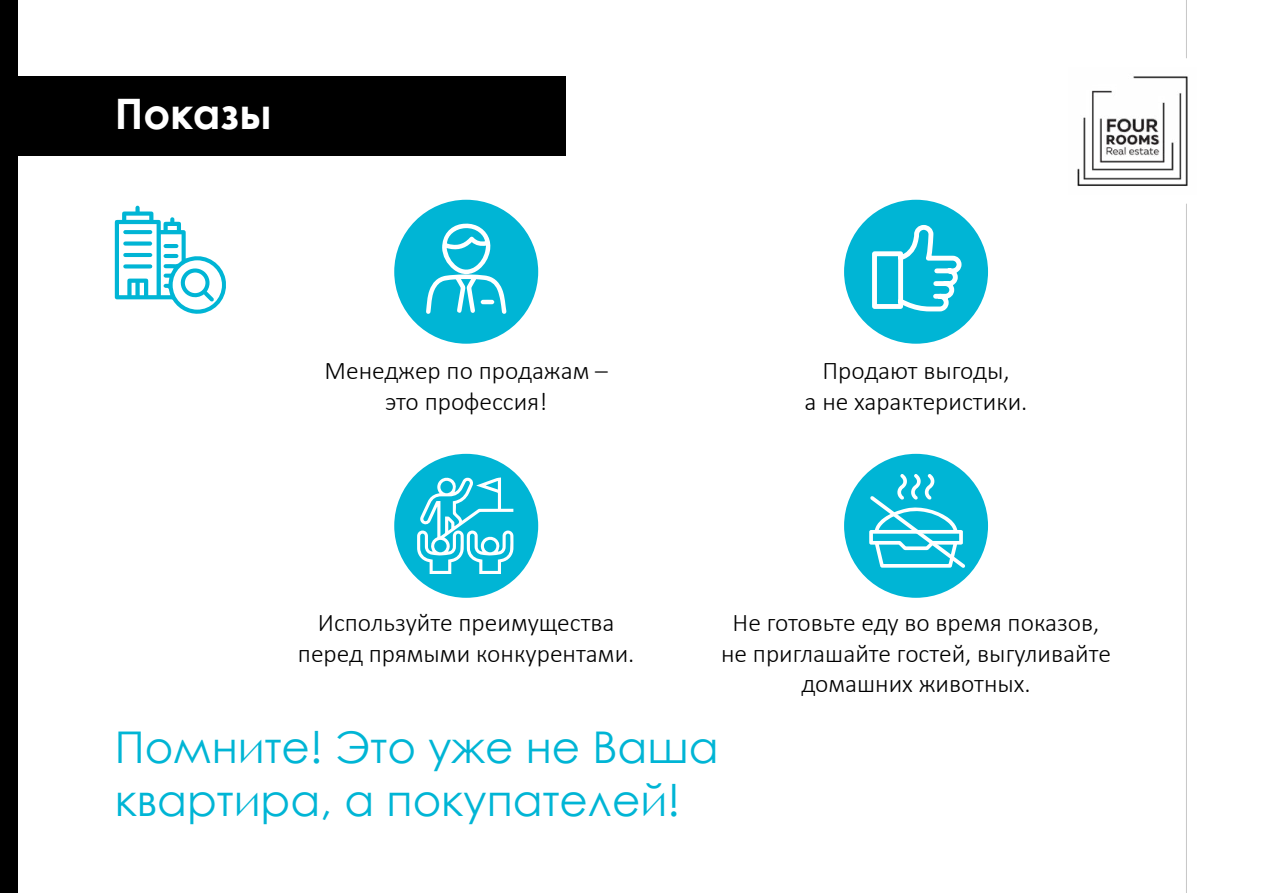
<style>
.page{position:relative;width:1263px;height:893px;background:#fff}
.page>*{position:absolute;margin:0;border:0;box-sizing:border-box;transform-origin:0 0}
.t1{font:43.8px/52.5px "Century Gothic";color:#00b5d5}
.t2{font:700 42px "Century Gothic";color:#fff}
.t3{font:300 25.5px/30.6px "Calibri";color:#000;text-align:center}
</style>
<div class="page">
<hr style="left:1186px;top:204px;width:1px;height:689px;background:#c6c6c6">
<hr style="left:1186px;top:0;width:1px;height:58px;background:#c6c6c6">
<img style="left:1077px;top:76px;width:111px;height:111px">
<div style="left:0;top:77px;width:566px;height:79px;background:#000"></div>
<svg style="left:115px;top:206px;width:111px;height:108px"></svg>
<div style="left:394px;top:200px;width:144px;height:144px;background:#00b5d5;border-radius:50%"></div>
<div style="left:394px;top:454px;width:144px;height:144px;background:#00b5d5;border-radius:50%"></div>
<div style="left:844px;top:200px;width:144px;height:144px;background:#00b5d5;border-radius:50%"></div>
<div style="left:844px;top:454px;width:144px;height:144px;background:#00b5d5;border-radius:50%"></div>
<svg style="left:426px;top:223px;width:80px;height:91px"></svg>
<svg style="left:417px;top:477px;width:96px;height:97px"></svg>
<svg style="left:867px;top:225px;width:101px;height:373px"></svg>
<div style="left:0;top:0;width:17px;height:893px;background:#000"></div>
<h2 class="t2" style="left:115px;top:82px;width:158px">Показы</h2>
<p class="t3" style="left:325px;top:355px;width:285px">Менеджер по продажам – это профессия!</p>
<p class="t3" style="left:804px;top:355px;width:224px">Продают выгоды,<br>а не характеристики.</p>
<p class="t3" style="left:298px;top:607px;width:338px">Используйте преимущества перед прямыми конкурентами.</p>
<p class="t3" style="left:721px;top:607px;width:391px">Не готовьте еду во время показов, не приглашайте гостей, выгуливайте домашних животных.</p>
<h1 class="t1" style="left:115px;top:720px;width:605px">Помните! Это уже не Ваша квартира, а покупателей!</h1>
</div>
